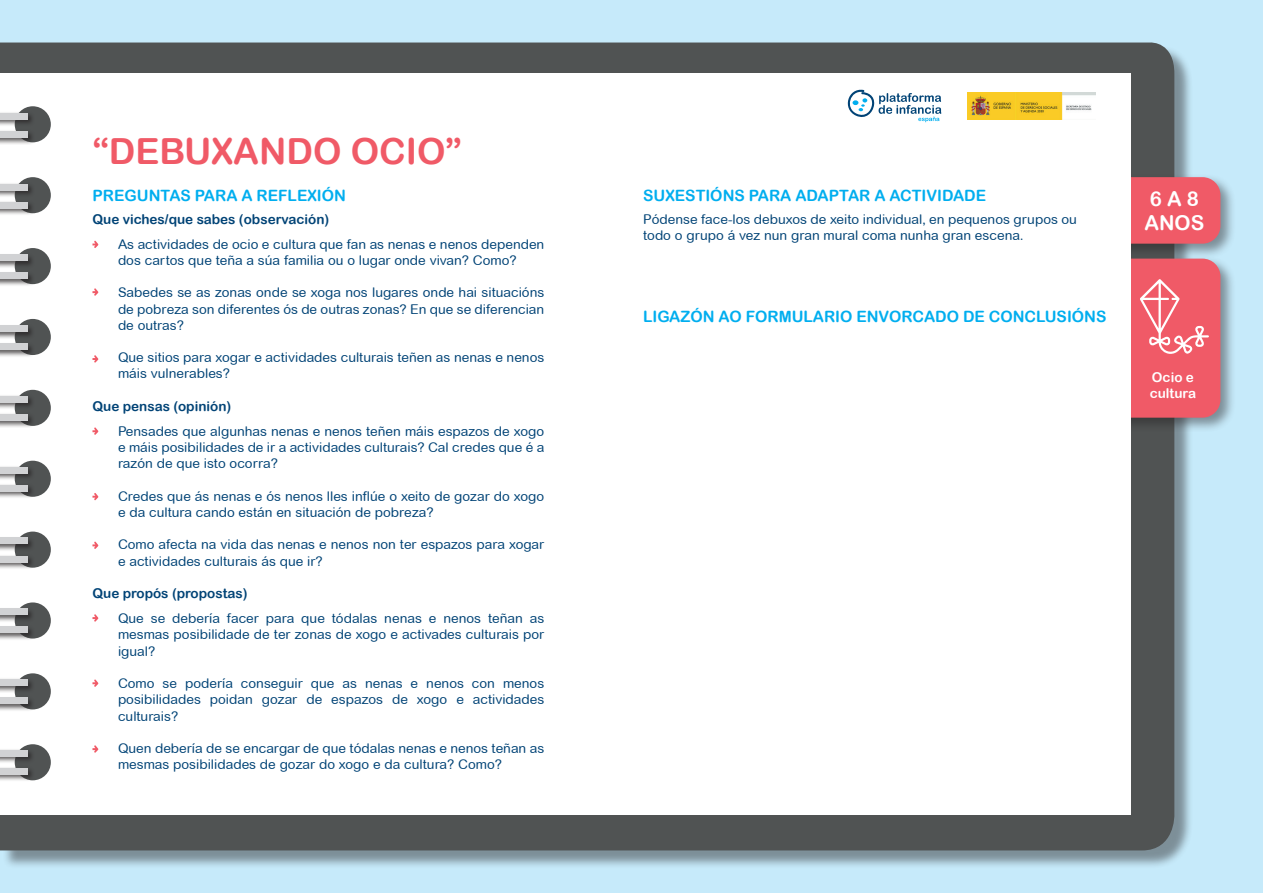
<style>
.page{position:relative;width:1263px;height:893px;background:#c6eafa}
.page>*{position:absolute;margin:0;border:0;box-sizing:border-box;transform-origin:0 0}
.t1{font:36px "Arial Rounded MT Bold";color:#f05a67}
.t2{font:20.4px/24.5px "Arial Rounded MT Bold";color:#fff}
.t3{font:15.6px "Arial Rounded MT Bold";color:#00aeef}
.t4{font:13.5px/16.2px "Arial Rounded MT";color:#014376}
.t5{font:13.5px "Arial Rounded MT Bold";color:#014376}
.t6{font:13.5px/16.2px "Arial Rounded MT Bold";color:#fff}
</style>
<div class="page">
<div style="left:2px;top:45px;width:1191px;height:824px;background:#231f20;opacity:.45"></div>
<div style="left:0;top:42px;width:1175px;height:808px;background:#505353"></div>
<div style="left:1084px;top:174px;width:152px;height:85px;background:#231f20;opacity:.45"></div>
<div style="left:1087px;top:177px;width:133px;height:67px;background:#f05a67;border-radius:18px"></div>
<div style="left:1084px;top:256px;width:152px;height:177px;background:#231f20;opacity:.45"></div>
<div style="left:1087px;top:259px;width:133px;height:159px;background:#f05a67;border-radius:18px"></div>
<div style="left:0;top:74px;width:1130px;height:741px;background:#fff"></div>
<div style="left:15px;top:106px;width:36px;height:36px;background:#505353;border-radius:50%"></div>
<div style="left:15px;top:177px;width:36px;height:36px;background:#505353;border-radius:50%"></div>
<div style="left:15px;top:248px;width:36px;height:36px;background:#505353;border-radius:50%"></div>
<div style="left:15px;top:319px;width:36px;height:36px;background:#505353;border-radius:50%"></div>
<div style="left:15px;top:390px;width:36px;height:36px;background:#505353;border-radius:50%"></div>
<div style="left:15px;top:461px;width:36px;height:36px;background:#505353;border-radius:50%"></div>
<div style="left:15px;top:532px;width:36px;height:36px;background:#505353;border-radius:50%"></div>
<div style="left:15px;top:602px;width:36px;height:37px;background:#505353;border-radius:50%"></div>
<div style="left:15px;top:673px;width:36px;height:36px;background:#505353;border-radius:50%"></div>
<div style="left:15px;top:744px;width:36px;height:36px;background:#505353;border-radius:50%"></div>
<img style="left:968px;top:92px;width:128px;height:28px">
<svg style="left:847px;top:89px;width:94px;height:33px"></svg>
<svg style="left:92px;top:241px;width:6px;height:7px"></svg>
<svg style="left:92px;top:355px;width:6px;height:8px"></svg>
<svg style="left:92px;top:288px;width:6px;height:8px"></svg>
<svg style="left:92px;top:427px;width:6px;height:8px"></svg>
<svg style="left:92px;top:493px;width:6px;height:7px"></svg>
<svg style="left:92px;top:542px;width:6px;height:7px"></svg>
<svg style="left:92px;top:614px;width:6px;height:8px"></svg>
<svg style="left:92px;top:679px;width:6px;height:8px"></svg>
<svg style="left:92px;top:745px;width:6px;height:8px"></svg>
<div style="left:0;top:130px;width:36px;height:15px;background:#231f20;opacity:.75"></div>
<div style="left:0;top:131px;width:28px;height:7px;background:#d1d2d4"></div>
<div style="left:0;top:111px;width:36px;height:16px;background:#231f20;opacity:.75"></div>
<div style="left:0;top:113px;width:28px;height:6px;background:#d1d2d4"></div>
<div style="left:0;top:200px;width:36px;height:16px;background:#231f20;opacity:.75"></div>
<div style="left:0;top:202px;width:28px;height:6px;background:#d1d2d4"></div>
<div style="left:0;top:182px;width:36px;height:16px;background:#231f20;opacity:.75"></div>
<div style="left:0;top:184px;width:28px;height:6px;background:#d1d2d4"></div>
<div style="left:0;top:271px;width:36px;height:16px;background:#231f20;opacity:.75"></div>
<div style="left:0;top:273px;width:28px;height:6px;background:#d1d2d4"></div>
<div style="left:0;top:253px;width:36px;height:16px;background:#231f20;opacity:.75"></div>
<div style="left:0;top:255px;width:28px;height:6px;background:#d1d2d4"></div>
<div style="left:0;top:342px;width:36px;height:16px;background:#231f20;opacity:.75"></div>
<div style="left:0;top:344px;width:28px;height:6px;background:#d1d2d4"></div>
<div style="left:0;top:324px;width:36px;height:15px;background:#231f20;opacity:.75"></div>
<div style="left:0;top:325px;width:28px;height:7px;background:#d1d2d4"></div>
<div style="left:0;top:413px;width:36px;height:15px;background:#231f20;opacity:.75"></div>
<div style="left:0;top:414px;width:28px;height:7px;background:#d1d2d4"></div>
<div style="left:0;top:394px;width:36px;height:16px;background:#231f20;opacity:.75"></div>
<div style="left:0;top:396px;width:28px;height:6px;background:#d1d2d4"></div>
<div style="left:0;top:483px;width:36px;height:16px;background:#231f20;opacity:.75"></div>
<div style="left:0;top:485px;width:28px;height:6px;background:#d1d2d4"></div>
<div style="left:0;top:465px;width:36px;height:16px;background:#231f20;opacity:.75"></div>
<div style="left:0;top:467px;width:28px;height:6px;background:#d1d2d4"></div>
<div style="left:0;top:554px;width:36px;height:16px;background:#231f20;opacity:.75"></div>
<div style="left:0;top:556px;width:28px;height:6px;background:#d1d2d4"></div>
<div style="left:0;top:536px;width:36px;height:16px;background:#231f20;opacity:.75"></div>
<div style="left:0;top:538px;width:28px;height:6px;background:#d1d2d4"></div>
<div style="left:0;top:625px;width:36px;height:16px;background:#231f20;opacity:.75"></div>
<div style="left:0;top:627px;width:28px;height:6px;background:#d1d2d4"></div>
<div style="left:0;top:607px;width:36px;height:15px;background:#231f20;opacity:.75"></div>
<div style="left:0;top:608px;width:28px;height:7px;background:#d1d2d4"></div>
<div style="left:0;top:696px;width:36px;height:15px;background:#231f20;opacity:.75"></div>
<div style="left:0;top:697px;width:28px;height:7px;background:#d1d2d4"></div>
<div style="left:0;top:678px;width:36px;height:15px;background:#231f20;opacity:.75"></div>
<div style="left:0;top:679px;width:28px;height:7px;background:#d1d2d4"></div>
<div style="left:0;top:766px;width:36px;height:16px;background:#231f20;opacity:.75"></div>
<div style="left:0;top:768px;width:28px;height:6px;background:#d1d2d4"></div>
<div style="left:0;top:748px;width:36px;height:16px;background:#231f20;opacity:.75"></div>
<div style="left:0;top:750px;width:28px;height:6px;background:#d1d2d4"></div>
<svg style="left:1140px;top:279px;width:69px;height:75px"></svg>
<h1 class="t1" style="left:92px;top:130px;width:371px">“DEBUXANDO OCIO”</h1>
<p class="t3" style="left:92px;top:186px;width:255px">PREGUNTAS PARA A REFLEXIÓN</p>
<p class="t3" style="left:643px;top:186px;width:344px">SUXESTIÓNS PARA ADAPTAR A ACTIVIDADE</p>
<p class="t5" style="left:92px;top:211px;width:238px">Que viches/que sabes (observación)</p>
<p class="t4" style="left:118px;top:236px;width:428px">As actividades de ocio e cultura que fan as nenas e nenos dependen dos cartos que teña a súa familia ou o lugar onde vivan? Como?</p>
<p class="t4" style="left:118px;top:285px;width:428px;text-align:justify">Sabedes se as zonas onde se xoga nos lugares onde hai situacións de pobreza son diferentes ós de outras zonas? En que se diferencian de outras?</p>
<p class="t4" style="left:118px;top:349px;width:428px">Que sitios para xogar e actividades culturais teñen as nenas e nenos máis vulnerables?</p>
<p class="t5" style="left:92px;top:398px;width:140px">Que pensas (opinión)</p>
<p class="t4" style="left:118px;top:423px;width:428px;text-align:justify">Pensades que algunhas nenas e nenos teñen máis espazos de xogo e máis posibilidades de ir a actividades culturais? Cal credes que é a razón de que isto ocorra?</p>
<p class="t4" style="left:118px;top:488px;width:428px">Credes que ás nenas e ós nenos lles inflúe o xeito de gozar do xogo e da cultura cando están en situación de pobreza?</p>
<p class="t4" style="left:118px;top:537px;width:428px">Como afecta na vida das nenas e nenos non ter espazos para xogar e actividades culturais ás que ir?</p>
<p class="t5" style="left:92px;top:585px;width:157px">Que propós (propostas)</p>
<p class="t4" style="left:118px;top:610px;width:428px;text-align:justify">Que se debería facer para que tódalas nenas e nenos teñan as mesmas posibilidade de ter zonas de xogo e activades culturais por igual?</p>
<p class="t4" style="left:118px;top:675px;width:428px;text-align:justify">Como se podería conseguir que as nenas e nenos con menos posibilidades poidan gozar de espazos de xogo e actividades culturais?</p>
<p class="t4" style="left:118px;top:740px;width:428px">Quen debería de se encargar de que tódalas nenas e nenos teñan as mesmas posibilidades de gozar do xogo e da cultura? Como?</p>
<p class="t4" style="left:643px;top:211px;width:435px">Pódense face-los debuxos de xeito individual, en pequenos grupos ou todo o grupo á vez nun gran mural coma nunha gran escena.</p>
<p class="t3" style="left:643px;top:307px;width:465px">LIGAZÓN AO FORMULARIO ENVORCADO DE CONCLUSIÓNS</p>
<h2 class="t2" style="left:1144px;top:186px;width:61px">6 A 8<br>ANOS</h2>
<p class="t6" style="left:1150px;top:369px;width:48px">Ocio e cultura</p>
</div>
